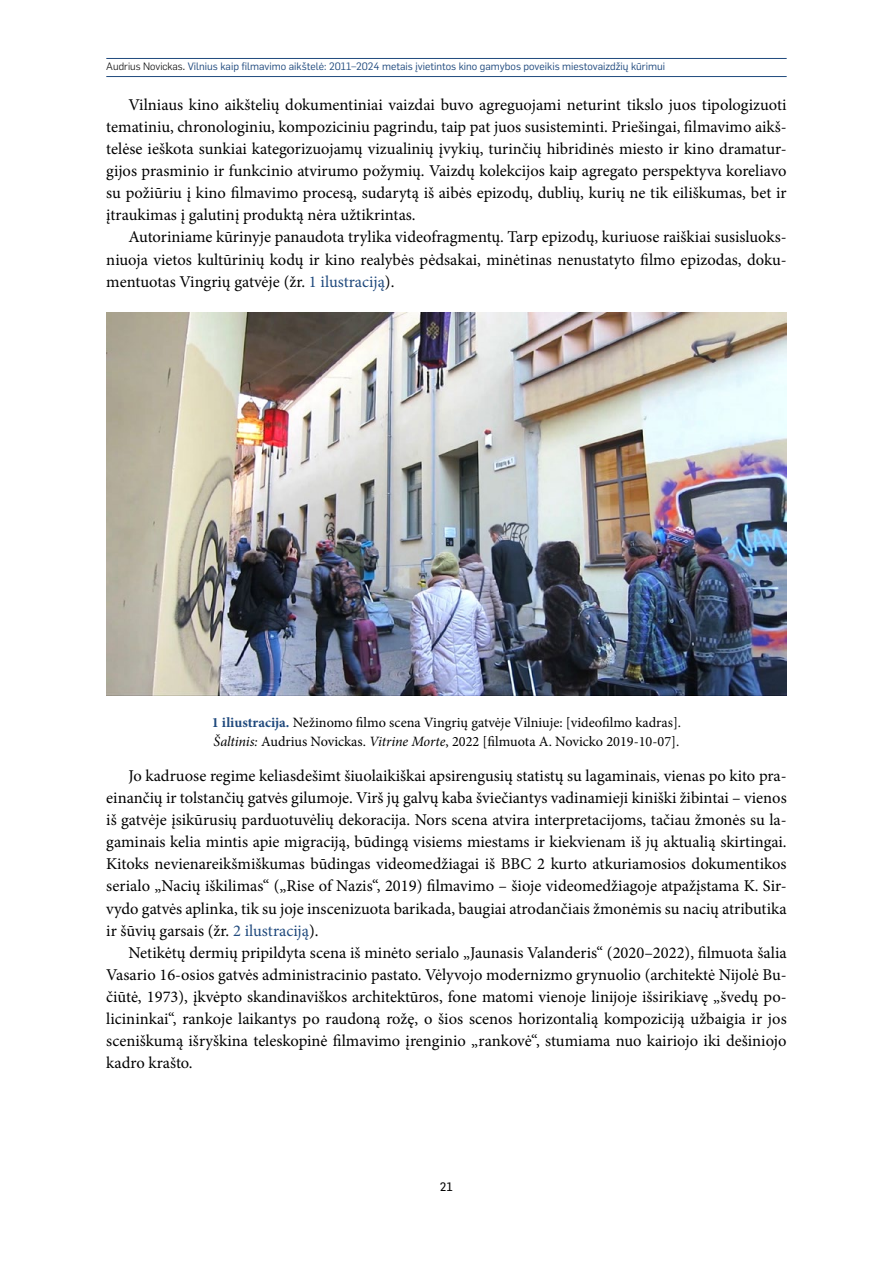
<style>
.page{position:relative;width:893px;height:1263px;background:#fff}
.page>*{position:absolute;margin:0;border:0;box-sizing:border-box;transform-origin:0 0}
.tekstas{font:16.5px/22px "Minion Pro";color:#000;text-align:justify}
.po_foto{font:14.25px/19px "Minion Pro";color:#000}
.t1{font:12px "Flama";color:#000}
.t2{font:10.5px "Flama";color:#1f497d}
.s1{font-weight:300;color:#000}
.s2{color:#000}
.s3{color:#1f497d}
.s4{font-weight:700;color:#1f497d}
.s5{font-style:italic}
</style>
<div class="page">
<hr style="left:106px;top:76px;width:681px;height:1px;background:#1f497d">
<hr style="left:106px;top:58px;width:681px;height:1px;background:#1f497d">
<img style="left:106px;top:313px;width:681px;height:382px">
<p class="t2" style="left:106px;top:59px;width:560px"><span class="s1">Audrius Novickas</span><span class="s2">.</span> Vilnius kaip filmavimo aikštelė: 2011–2024 metais įvietintos kino gamybos poveikis miestovaizdžių kūrimui</p>
<p class="tekstas" style="left:106px;top:94px;width:682px;text-indent:22px">Vilniaus kino aikštelių dokumentiniai vaizdai buvo agreguojami neturint tikslo juos tipologizuoti tematiniu, chronologiniu, kompoziciniu pagrindu, taip pat juos susisteminti. Priešingai, filmavimo aikš&shy;telėse ieškota sunkiai kategorizuojamų vizualinių įvykių, turinčių hibridinės miesto ir kino dramatur&shy;gijos prasminio ir funkcinio atvirumo požymių. Vaizdų kolekcijos kaip agregato perspektyva koreliavo su požiūriu į kino filmavimo procesą, sudarytą iš aibės epizodų, dublių, kurių ne tik eiliškumas, bet ir įtraukimas į galutinį produktą nėra užtikrintas.</p>
<p class="tekstas" style="left:106px;top:226px;width:682px;text-indent:22px">Autoriniame kūrinyje panaudota trylika videofragmentų. Tarp epizodų, kuriuose raiškiai susisluoks&shy;niuoja vietos kultūrinių kodų ir kino realybės pėdsakai, minėtinas nenustatyto filmo epizodas, doku&shy;mentuotas Vingrių gatvėje (žr. <span class="s3">1 ilustraciją</span>).</p>
<p class="po_foto" style="left:212px;top:713px;width:471px"><span class="s4">1 iliustracija.</span> Nežinomo filmo scena Vingrių gatvėje Vilniuje: [videofilmo kadras].<br><span class="s5">Šaltinis:</span> Audrius Novickas. <span class="s5">Vitrine Morte</span>, 2022 [filmuota A. Novicko 2019-10-07].</p>
<p class="tekstas" style="left:106px;top:765px;width:682px;text-indent:22px">Jo kadruose regime keliasdešimt šiuolaikiškai apsirengusių statistų su lagaminais, vienas po kito pra&shy;einančių ir tolstančių gatvės gilumoje. Virš jų galvų kaba šviečiantys vadinamieji kiniški žibintai – vienos iš gatvėje įsikūrusių parduotuvėlių dekoracija. Nors scena atvira interpretacijoms, tačiau žmonės su la&shy;gaminais kelia mintis apie migraciją, būdingą visiems miestams ir kiekvienam iš jų aktualią skirtingai.<br>Kitoks nevienareikšmiškumas būdingas videomedžiagai iš BBC 2 kurto atkuriamosios dokumentikos serialo „Nacių iškilimas“ („Rise of Nazis“, 2019) filmavimo – šioje videomedžiagoje atpažįstama K. Sir&shy;vydo gatvės aplinka, tik su joje inscenizuota barikada, baugiai atrodančiais žmonėmis su nacių atributika ir šūvių garsais (žr. <span class="s3">2 ilustraciją</span>).</p>
<p class="tekstas" style="left:106px;top:941px;width:682px;text-indent:22px">Netikėtų dermių pripildyta scena iš minėto serialo „Jaunasis Valanderis“ (2020–2022), filmuota šalia Vasario 16-osios gatvės administracinio pastato. Vėlyvojo modernizmo grynuolio (architektė Nijolė Bu&shy;čiūtė, 1973), įkvėpto skandinaviškos architektūros, fone matomi vienoje linijoje išsirikiavę „švedų po&shy;licininkai“, rankoje laikantys po raudoną rožę, o šios scenos horizontalią kompoziciją užbaigia ir jos sceniškumą išryškina teleskopinė filmavimo įrenginio „rankovė“, stumiama nuo kairiojo iki dešiniojo kadro krašto.</p>
<p class="t1" style="left:440px;top:1179px;width:15px">21</p>
</div>
